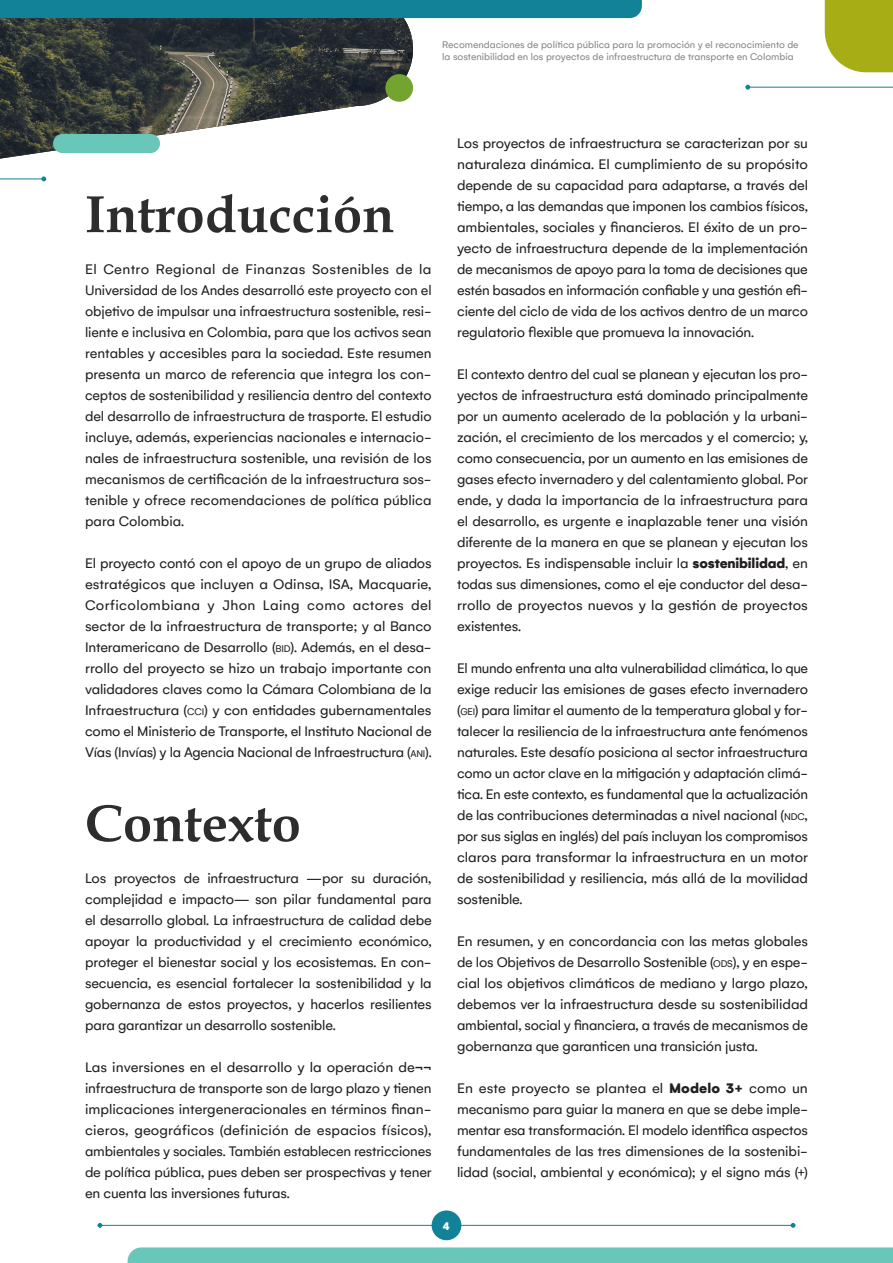
<style>
.page{position:relative;width:893px;height:1263px;background:#fff}
.page>*{position:absolute;margin:0;border:0;box-sizing:border-box;transform-origin:0 0}
.PRINCIPAL{font:700 52.5px "Book Antiqua";color:#2d2d2d}
.PARRAFO{font:15px/21px "Gelion";letter-spacing:-.01em;color:#231f20;text-align:justify}
.t1{font:900 12px "Gelion";color:#fff}
.t2{font:10.5px/12px "Gelion";color:#878686}
.s1{font-size:10.5px}
.s2{font-weight:900}
</style>
<div class="page">
<hr style="left:100px;top:1225px;width:693px;height:1px;background:#128298">
<svg style="left:97px;top:1223px;width:5px;height:5px"></svg>
<svg style="left:791px;top:1223px;width:4px;height:5px"></svg>
<div style="left:432px;top:1210px;width:29px;height:30px;background:#128298;border-radius:50%"></div>
<div style="left:128px;top:1247px;width:765px;height:16px;background:#69c7b9"></div>
<img style="left:0;top:18px;width:413px;height:141px">
<svg style="left:825px;top:0;width:68px;height:72px;background:#adb225"></svg>
<hr style="left:748px;top:87px;width:145px;height:1px;background:#128298">
<svg style="left:745px;top:85px;width:5px;height:5px"></svg>
<hr style="left:0;top:179px;width:44px;height:1px;background:#128298">
<svg style="left:41px;top:176px;width:5px;height:5px"></svg>
<div style="left:0;top:0;width:642px;height:18px;background:#128298"></div>
<div style="left:385px;top:74px;width:28px;height:28px;background:#73a42f;border-radius:50%"></div>
<div style="left:53px;top:134px;width:107px;height:19px;background:#69c7b9;border-radius:10px"></div>
<p class="t2" style="left:442px;top:38px;width:358px">Recomendaciones de política pública para la promoción y el reconocimiento de la sostenibilidad en los proyectos de infraestructura de transporte en Colombia</p>
<p class="PRINCIPAL" style="left:85px;top:178px;width:311px">Introducción</p>
<p class="PARRAFO" style="left:85px;top:258px;width:348px">El Centro Regional de Finanzas Sostenibles de la Universidad de los Andes desarrolló este proyecto con el objetivo de impulsar una infraestructura sostenible, resi&shy;liente e inclusiva en Colombia, para que los activos sean rentables y accesibles para la sociedad. Este resumen presenta un marco de referencia que integra los con&shy;ceptos de sostenibilidad y resiliencia dentro del contexto del desarrollo de infraestructura de trasporte. El estudio incluye, además, experiencias nacionales e internacio&shy;nales de infraestructura sostenible, una revisión de los mecanismos de certificación de la infraestructura sos&shy;tenible y ofrece recomendaciones de política pública para Colombia.</p>
<p class="PARRAFO" style="left:85px;top:552px;width:348px">El proyecto contó con el apoyo de un grupo de aliados estratégicos que incluyen a Odinsa, ISA, Macquarie, Corficolombiana y Jhon Laing como actores del sector de la infraestructura de transporte; y al Banco Interamericano de Desarrollo (<span class="s1">BID</span>). Además, en el desa&shy;rrollo del proyecto se hizo un trabajo importante con validadores claves como la Cámara Colombiana de la Infraestructura (<span class="s1">CCI</span>) y con entidades gubernamentales como el Ministerio de Transporte, el Instituto Nacional de Vías (Invías) y la Agencia Nacional de Infraestructura (<span class="s1">ANI</span>).</p>
<p class="PRINCIPAL" style="left:85px;top:787px;width:217px">Contexto</p>
<p class="PARRAFO" style="left:85px;top:867px;width:348px">Los proyectos de infraestructura —por su duración, complejidad e impacto— son pilar fundamental para el desarrollo global. La infraestructura de calidad debe apoyar la productividad y el crecimiento económico, proteger el bienestar social y los ecosistemas. En con&shy;secuencia, es esencial fortalecer la sostenibilidad y la gobernanza de estos proyectos, y hacerlos resilientes para garantizar un desarrollo sostenible.</p>
<p class="PARRAFO" style="left:85px;top:1056px;width:348px">Las inversiones en el desarrollo y la operación de¬¬ infraestructura de transporte son de largo plazo y tienen implicaciones intergeneracionales en términos finan&shy;cieros, geográficos (definición de espacios físicos), ambientales y sociales. También establecen restricciones de política pública, pues deben ser prospectivas y tener en cuenta las inversiones futuras.</p>
<p class="PARRAFO" style="left:457px;top:132px;width:352px">Los proyectos de infraestructura se caracterizan por su naturaleza dinámica. El cumplimiento de su propósito depende de su capacidad para adaptarse, a través del tiempo, a las demandas que imponen los cambios físicos, ambientales, sociales y financieros. El éxito de un pro&shy;yecto de infraestructura depende de la implementación de mecanismos de apoyo para la toma de decisiones que estén basados en información confiable y una gestión efi&shy;ciente del ciclo de vida de los activos dentro de un marco regulatorio flexible que promueva la innovación.</p>
<p class="PARRAFO" style="left:457px;top:363px;width:352px">El contexto dentro del cual se planean y ejecutan los pro&shy;yectos de infraestructura está dominado principalmente por un aumento acelerado de la población y la urbani&shy;zación, el crecimiento de los mercados y el comercio; y, como consecuencia, por un aumento en las emisiones de gases efecto invernadero y del calentamiento global. Por ende, y dada la importancia de la infraestructura para el desarrollo, es urgente e inaplazable tener una visión diferente de la manera en que se planean y ejecutan los proyectos. Es indispensable incluir la <span class="s2">sostenibilidad</span>, en todas sus dimensiones, como el eje conductor del desa&shy;rrollo de proyectos nuevos y la gestión de proyectos existentes.</p>
<p class="PARRAFO" style="left:457px;top:657px;width:352px">El mundo enfrenta una alta vulnerabilidad climática, lo que exige reducir las emisiones de gases efecto invernadero (<span class="s1">GEI</span>) para limitar el aumento de la temperatura global y for&shy;talecer la resiliencia de la infraestructura ante fenómenos naturales. Este desafío posiciona al sector infraestructura como un actor clave en la mitigación y adaptación climá&shy;tica. En este contexto, es fundamental que la actualización de las contribuciones determinadas a nivel nacional (<span class="s1">NDC</span>, por sus siglas en inglés) del país incluyan los compromisos claros para transformar la infraestructura en un motor de sostenibilidad y resiliencia, más allá de la movilidad sostenible.</p>
<p class="PARRAFO" style="left:457px;top:930px;width:352px">En resumen, y en concordancia con las metas globales de los Objetivos de Desarrollo Sostenible (<span class="s1">ODS</span>), y en espe&shy;cial los objetivos climáticos de mediano y largo plazo, debemos ver la infraestructura desde su sostenibilidad ambiental, social y financiera, a través de mecanismos de gobernanza que garanticen una transición justa.</p>
<p class="PARRAFO" style="left:457px;top:1077px;width:352px">En este proyecto se plantea el <span class="s2">Modelo 3+</span> como un mecanismo para guiar la manera en que se debe imple&shy;mentar esa transformación. El modelo identifica aspectos fundamentales de las tres dimensiones de la sostenibi&shy;lidad (social, ambiental y económica); y el signo más (+)</p>
<p class="t1" style="left:443px;top:1218px;width:8px">4</p>
</div>
